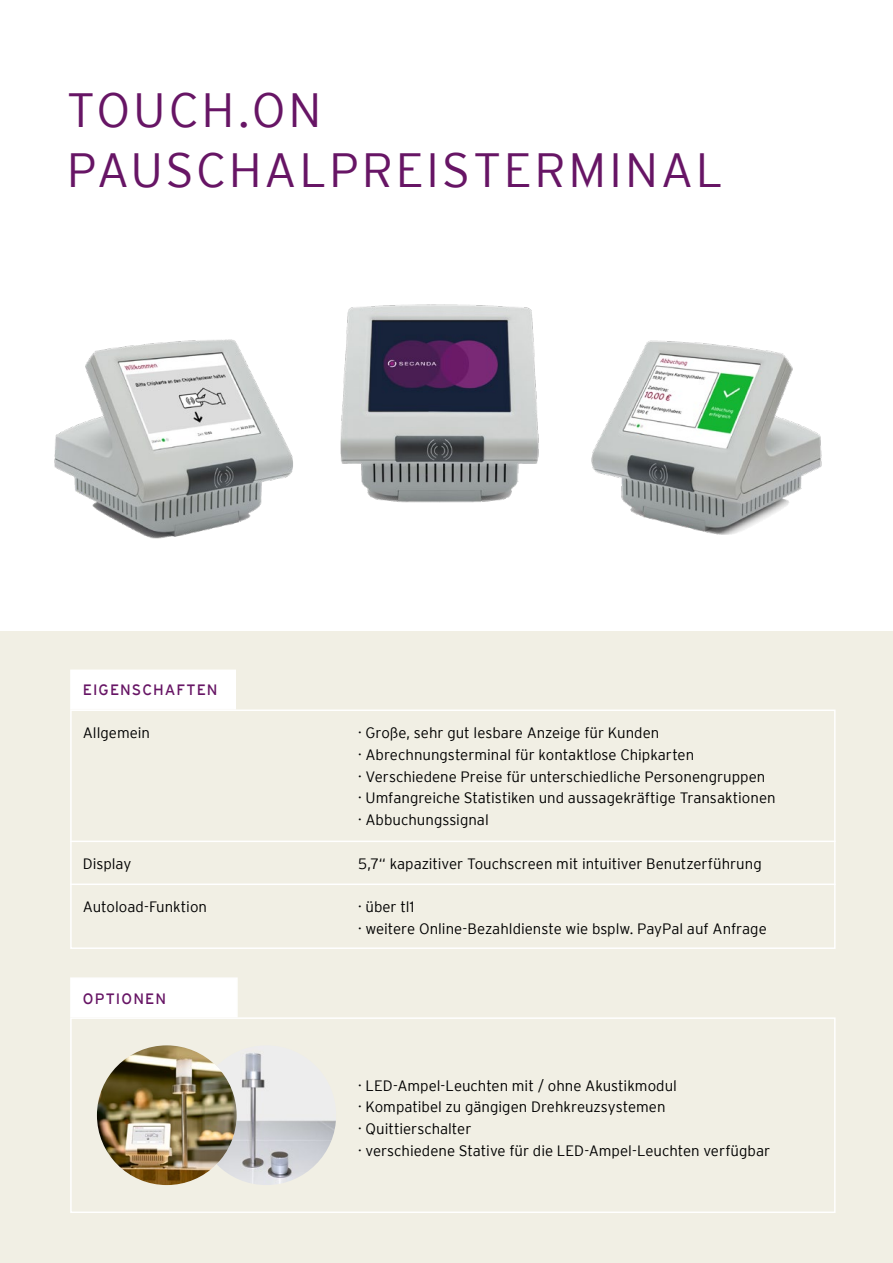
<style>
.page{position:relative;width:893px;height:1263px;background:#fff}
.page>*{position:absolute;margin:0;border:0;box-sizing:border-box;transform-origin:0 0}
.t1{font:300 48px/60px "Interstate";letter-spacing:.05em;color:#671565}
.t2{font:300 15px/21.8px "Interstate";color:#000}
.t3{font:15px "Interstate";letter-spacing:.07em;color:#671565}
</style>
<div class="page">
<div style="left:0;top:628px;width:893px;height:635px;background:#f1efe4"></div>
<div style="left:70px;top:977px;width:168px;height:40px;background:#fff;border:2px solid #fff"></div>
<div style="left:0;top:0;width:893px;height:630px;background:#fff"></div>
<div style="left:70px;top:709px;width:766px;height:240px;border:2px solid #fff"></div>
<div style="left:70px;top:669px;width:166px;height:40px;background:#fff;border:2px solid #fff"></div>
<hr style="left:70px;top:841px;width:766px;height:1px;background:#fff">
<hr style="left:70px;top:883px;width:766px;height:2px;background:#fff">
<img style="left:340px;top:304px;width:199px;height:199px">
<div style="left:70px;top:1017px;width:766px;height:196px;border:2px solid #fff"></div>
<img style="left:196px;top:1045px;width:140px;height:140px;border-radius:70px">
<img style="left:97px;top:1045px;width:140px;height:140px;border-radius:70px">
<img style="left:54px;top:339px;width:239px;height:200px">
<img style="left:591px;top:340px;width:231px;height:195px">
<h1 class="t1" style="left:67px;top:80px;width:658px">TOUCH.ON<br>PAUSCHALPREISTERMINAL</h1>
<p class="t3" style="left:83px;top:681px;width:136px">EIGENSCHAFTEN</p>
<p class="t2" style="left:83px;top:722px;width:69px">Allgemein</p>
<p class="t2" style="left:358px;top:722px;width:419px">· Große, sehr gut lesbare Anzeige für Kunden<br>· Abrechnungsterminal für kontaktlose Chipkarten<br>· Verschiedene Preise für unterschiedliche Personengruppen<br>· Umfangreiche Statistiken und aussagekräftige Transaktionen · Abbuchungssignal</p>
<p class="t2" style="left:83px;top:852px;width:50px">Display</p>
<p class="t2" style="left:358px;top:852px;width:405px">5,7“ kapazitiver Touchscreen mit intuitiver Benutzerführung</p>
<p class="t2" style="left:83px;top:896px;width:126px">Autoload-Funktion</p>
<p class="t2" style="left:358px;top:896px;width:410px">· über tl1<br>· weitere Online-Bezahldienste wie bsplw. PayPal auf Anfrage</p>
<p class="t3" style="left:83px;top:990px;width:85px">OPTIONEN</p>
<p class="t2" style="left:358px;top:1074px;width:413px">· LED-Ampel-Leuchten mit / ohne Akustikmodul<br>· Kompatibel zu gängigen Drehkreuzsystemen<br>· Quittierschalter<br>· verschiedene Stative für die LED-Ampel-Leuchten verfügbar</p>
</div>
